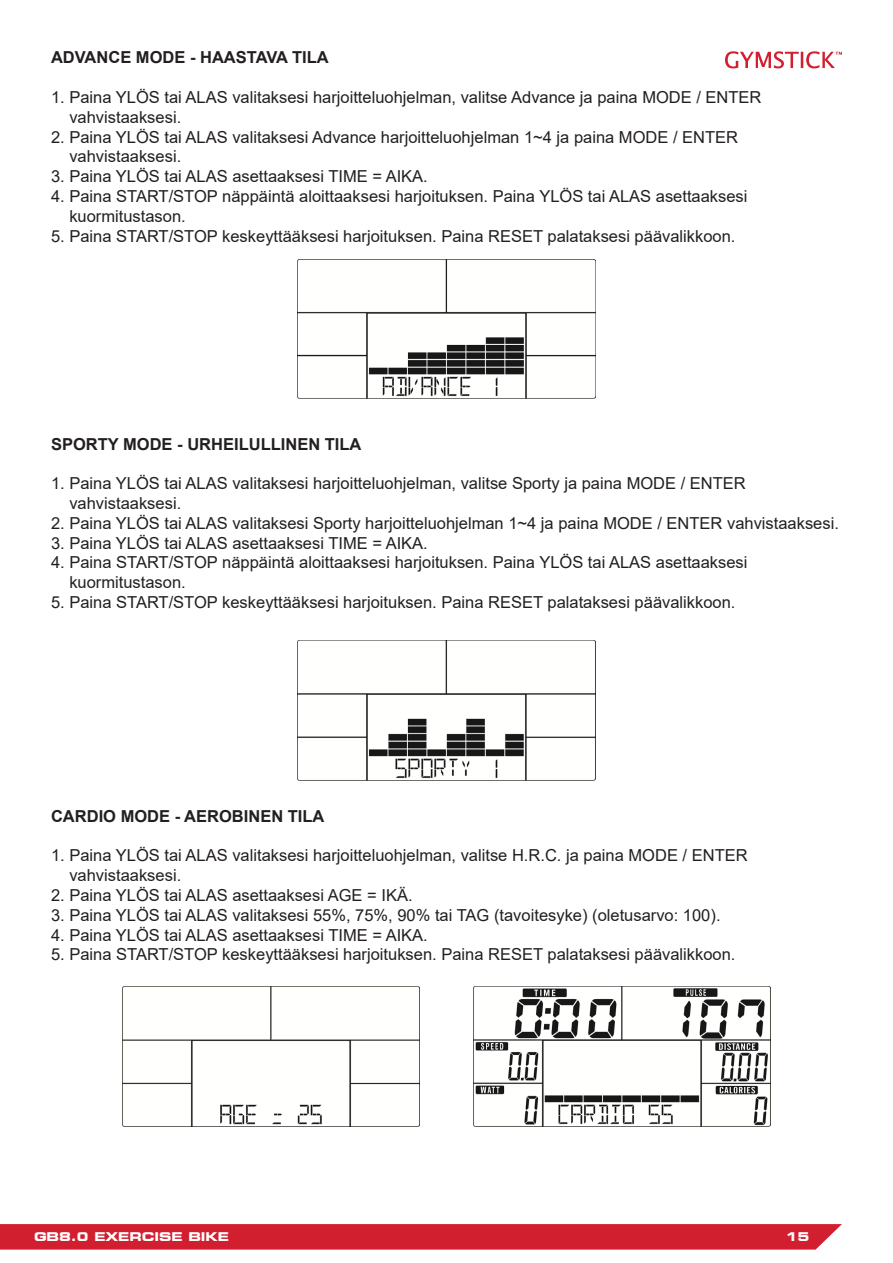
<style>
.page{position:relative;width:893px;height:1263px;background:#fff}
.page>*{position:absolute;margin:0;border:0;box-sizing:border-box;transform-origin:0 0}
.t1{font:16.5px "Arial";color:#231f20}
.t2{font:700 16.5px "Arial";color:#231f20}
.t3{font:700 expanded 12px "Square 721 BT";color:#fff}
</style>
<div class="page">
<div style="left:0;top:1224px;width:842px;height:25px;background:#d21f2f"></div>
<svg style="left:725px;top:51px;width:117px;height:17px"></svg>
<img style="left:298px;top:259px;width:297px;height:140px">
<img style="left:298px;top:641px;width:297px;height:139px">
<img style="left:122px;top:987px;width:298px;height:139px">
<img style="left:473px;top:987px;width:298px;height:139px">
<p class="t2" style="left:51px;top:46px;width:279px">ADVANCE MODE - HAASTAVA TILA</p>
<p class="t1" style="left:51px;top:86px;width:712px">1. Paina YLÖS tai ALAS valitaksesi harjoitteluohjelman, valitse Advance ja paina MODE / ENTER</p>
<p class="t1" style="left:69px;top:106px;width:113px">vahvistaaksesi.</p>
<p class="t1" style="left:51px;top:125px;width:689px">2. Paina YLÖS tai ALAS valitaksesi Advance harjoitteluohjelman 1~4 ja paina MODE / ENTER</p>
<p class="t1" style="left:69px;top:145px;width:113px">vahvistaaksesi.</p>
<p class="t1" style="left:51px;top:165px;width:378px">3. Paina YLÖS tai ALAS asettaaksesi TIME = AIKA.</p>
<p class="t1" style="left:51px;top:185px;width:698px">4. Paina START/STOP näppäintä aloittaaksesi harjoituksen. Paina YLÖS tai ALAS asettaaksesi</p>
<p class="t1" style="left:69px;top:205px;width:118px">kuormitustason.</p>
<p class="t1" style="left:51px;top:224px;width:686px">5. Paina START/STOP keskeyttääksesi harjoituksen. Paina RESET palataksesi päävalikkoon.</p>
<p class="t2" style="left:51px;top:432px;width:312px">SPORTY MODE - URHEILULLINEN TILA</p>
<p class="t1" style="left:51px;top:472px;width:696px">1. Paina YLÖS tai ALAS valitaksesi harjoitteluohjelman, valitse Sporty ja paina MODE / ENTER</p>
<p class="t1" style="left:69px;top:492px;width:113px">vahvistaaksesi.</p>
<p class="t1" style="left:51px;top:512px;width:789px">2. Paina YLÖS tai ALAS valitaksesi Sporty harjoitteluohjelman 1~4 ja paina MODE / ENTER vahvistaaksesi.</p>
<p class="t1" style="left:51px;top:531px;width:378px">3. Paina YLÖS tai ALAS asettaaksesi TIME = AIKA.</p>
<p class="t1" style="left:51px;top:551px;width:698px">4. Paina START/STOP näppäintä aloittaaksesi harjoituksen. Paina YLÖS tai ALAS asettaaksesi</p>
<p class="t1" style="left:69px;top:571px;width:118px">kuormitustason.</p>
<p class="t1" style="left:51px;top:591px;width:686px">5. Paina START/STOP keskeyttääksesi harjoituksen. Paina RESET palataksesi päävalikkoon.</p>
<p class="t2" style="left:51px;top:804px;width:275px">CARDIO MODE - AEROBINEN TILA</p>
<p class="t1" style="left:51px;top:844px;width:698px">1. Paina YLÖS tai ALAS valitaksesi harjoitteluohjelman, valitse H.R.C. ja paina MODE / ENTER</p>
<p class="t1" style="left:69px;top:864px;width:113px">vahvistaaksesi.</p>
<p class="t1" style="left:51px;top:884px;width:363px">2. Paina YLÖS tai ALAS asettaaksesi AGE = IKÄ.</p>
<p class="t1" style="left:51px;top:903px;width:671px">3. Paina YLÖS tai ALAS valitaksesi 55%, 75%, 90% tai TAG (tavoitesyke) (oletusarvo: 100).</p>
<p class="t1" style="left:51px;top:923px;width:378px">4. Paina YLÖS tai ALAS asettaaksesi TIME = AIKA.</p>
<p class="t1" style="left:51px;top:943px;width:686px">5. Paina START/STOP keskeyttääksesi harjoituksen. Paina RESET palataksesi päävalikkoon.</p>
<p class="t3" style="left:34px;top:1230px;width:197px">GB8.0 EXERCISE BIKE</p>
<p class="t3" style="left:786px;top:1230px;width:25px">15</p>
</div>
